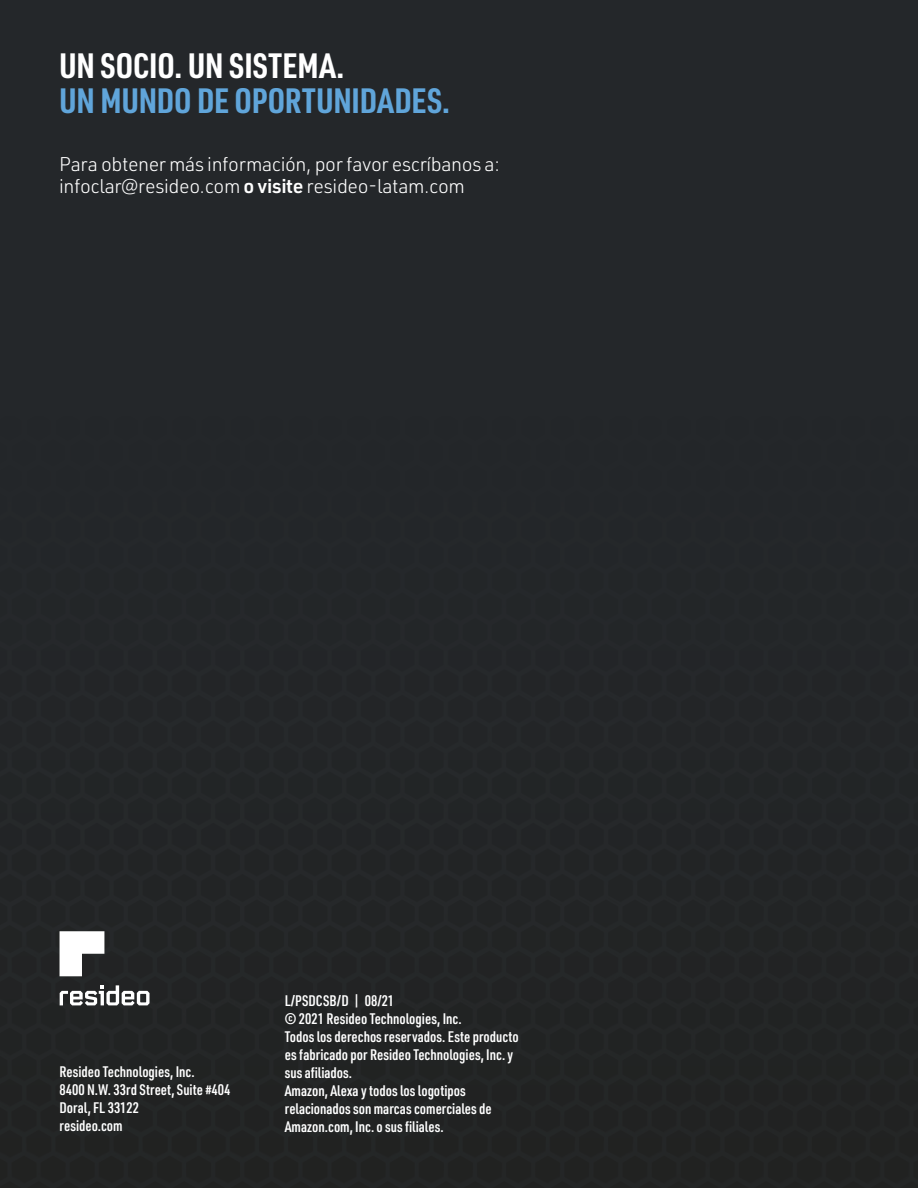
<style>
.page{position:relative;width:918px;height:1188px;background:#242729}
.page>*{position:absolute;margin:0;border:0;box-sizing:border-box;transform-origin:0 0}
.t1{font:700 34.5px "URWDIN Cond";letter-spacing:-.005em;color:#60a5da}
.t2{font:700 34.5px "URWDIN Cond";color:#fff}
.t3{font:300 19.5px/22.5px "URWDIN";letter-spacing:-.02em;color:#fff}
.t4{font:600 15px/18px "URWDIN Cond";color:#fff}
.s1{font-weight:600}
</style>
<div class="page">
<svg style="left:60px;top:931px;width:44px;height:45px"></svg>
<svg style="left:60px;top:985px;width:90px;height:20px"></svg>
<h1 class="t2" style="left:59px;top:43px;width:287px">UN SOCIO. UN SISTEMA.</h1>
<h1 class="t1" style="left:59px;top:77px;width:392px">UN MUNDO DE OPORTUNIDADES.</h1>
<h2 class="t3" style="left:59px;top:152px;width:442px">Para obtener más información, por favor escríbanos a: infoclar@resideo.com <span class="s1">o visite</span> resideo-latam.com</h2>
<p class="t4" style="left:60px;top:1062px;width:173px">Resideo Technologies, Inc.<br>8400 N.W. 33rd Street, Suite #404<br>Doral, FL 33122<br>resideo.com</p>
<p class="t4" style="left:285px;top:991px;width:235px">L/PSDCSB/D | 08/21<br>© 2021 Resideo Technologies, Inc.<br>Todos los derechos reservados. Este producto es fabricado por Resideo Technologies, Inc. y sus afiliados.<br>Amazon, Alexa y todos los logotipos relacionados son marcas comerciales de Amazon.com, Inc. o sus filiales.</p>
</div>
